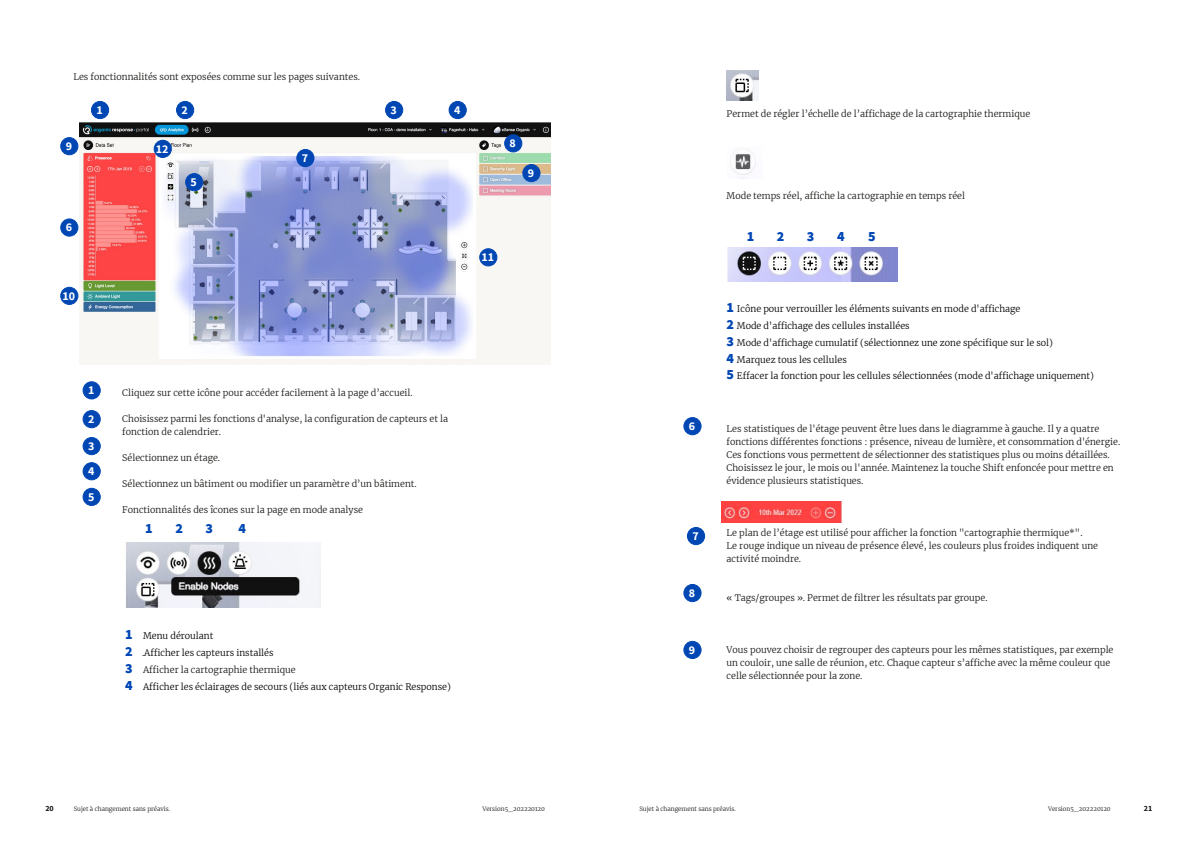
<style>
.page{position:relative;width:1191px;height:842px;background:#fff}
.page>*{position:absolute;margin:0;border:0;box-sizing:border-box;transform-origin:0 0}
.t1{font:900 14px "Source Sans Pro";color:#0047b4}
.t2{font:700 12px/25.4px "Source Sans Pro";color:#fff;text-align:justify}
.t3{font:300 9px/13px "Merriweather";color:#161614}
.t4{font:300 9px/16.8px "Merriweather";color:#000}
.t5{font:700 8px "Source Sans Pro";color:#161614}
.t6{font:300 6px "Merriweather";color:#161614}
.s1{font-family:"Source Sans Pro";font-weight:900;font-size:14px;color:#0047b4}
.s2{color:#161614}
</style>
<div class="page">
<img style="left:79px;top:123px;width:471px;height:241px">
<div style="left:91px;top:101px;width:18px;height:18px;background:#0047b4;border-radius:50%"></div>
<div style="left:91px;top:101px;width:18px;height:18px;border:1px solid #0047b4;border-radius:50%"></div>
<div style="left:176px;top:101px;width:18px;height:18px;background:#0047b4;border-radius:50%"></div>
<div style="left:176px;top:101px;width:18px;height:18px;border:1px solid #0047b4;border-radius:50%"></div>
<div style="left:385px;top:101px;width:18px;height:18px;background:#0047b4;border-radius:50%"></div>
<div style="left:385px;top:101px;width:18px;height:18px;border:1px solid #0047b4;border-radius:50%"></div>
<div style="left:449px;top:101px;width:17px;height:18px;background:#0047b4;border-radius:50%"></div>
<div style="left:448px;top:101px;width:19px;height:18px;border:1px solid #0047b4;border-radius:50%"></div>
<div style="left:186px;top:174px;width:17px;height:17px;background:#0047b4;border-radius:50%"></div>
<div style="left:185px;top:173px;width:18px;height:18px;border:1px solid #0047b4;border-radius:50%"></div>
<div style="left:61px;top:219px;width:17px;height:17px;background:#0047b4;border-radius:50%"></div>
<div style="left:60px;top:218px;width:18px;height:19px;border:1px solid #0047b4;border-radius:50%"></div>
<div style="left:297px;top:149px;width:17px;height:18px;background:#0047b4;border-radius:50%"></div>
<div style="left:296px;top:149px;width:18px;height:18px;border:1px solid #0047b4;border-radius:50%"></div>
<div style="left:505px;top:135px;width:17px;height:17px;background:#0047b4;border-radius:50%"></div>
<div style="left:504px;top:134px;width:18px;height:18px;border:1px solid #0047b4;border-radius:50%"></div>
<div style="left:61px;top:138px;width:17px;height:17px;background:#0047b4;border-radius:50%"></div>
<div style="left:60px;top:137px;width:18px;height:18px;border:1px solid #0047b4;border-radius:50%"></div>
<div style="left:523px;top:165px;width:17px;height:17px;background:#0047b4;border-radius:50%"></div>
<div style="left:522px;top:164px;width:18px;height:18px;border:1px solid #0047b4;border-radius:50%"></div>
<div style="left:61px;top:287px;width:17px;height:17px;background:#0047b4;border-radius:50%"></div>
<div style="left:60px;top:287px;width:18px;height:18px;border:1px solid #0047b4;border-radius:50%"></div>
<div style="left:480px;top:249px;width:17px;height:17px;background:#0047b4;border-radius:50%"></div>
<div style="left:479px;top:248px;width:18px;height:18px;border:1px solid #0047b4;border-radius:50%"></div>
<div style="left:154px;top:140px;width:17px;height:17px;background:#0047b4;border-radius:50%"></div>
<div style="left:154px;top:140px;width:18px;height:18px;border:1px solid #0047b4;border-radius:50%"></div>
<div style="left:83px;top:382px;width:17px;height:17px;background:#0047b4;border-radius:50%"></div>
<div style="left:83px;top:381px;width:18px;height:18px;border:1px solid #0047b4;border-radius:50%"></div>
<div style="left:83px;top:411px;width:17px;height:17px;background:#0047b4;border-radius:50%"></div>
<div style="left:83px;top:410px;width:18px;height:18px;border:1px solid #0047b4;border-radius:50%"></div>
<div style="left:83px;top:437px;width:17px;height:18px;background:#0047b4;border-radius:50%"></div>
<div style="left:83px;top:437px;width:18px;height:18px;border:1px solid #0047b4;border-radius:50%"></div>
<div style="left:83px;top:463px;width:17px;height:17px;background:#0047b4;border-radius:50%"></div>
<div style="left:83px;top:462px;width:18px;height:18px;border:1px solid #0047b4;border-radius:50%"></div>
<div style="left:83px;top:488px;width:17px;height:17px;background:#0047b4;border-radius:50%"></div>
<div style="left:83px;top:488px;width:18px;height:18px;border:1px solid #0047b4;border-radius:50%"></div>
<img style="left:126px;top:543px;width:195px;height:64px">
<img style="left:726px;top:71px;width:32px;height:29px">
<img style="left:727px;top:247px;width:171px;height:34px">
<img style="left:730px;top:152px;width:26px;height:23px">
<div style="left:684px;top:418px;width:17px;height:17px;background:#0047b4;border-radius:50%"></div>
<div style="left:683px;top:417px;width:18px;height:18px;border:1px solid #0047b4;border-radius:50%"></div>
<div style="left:687px;top:527px;width:17px;height:18px;background:#0047b4;border-radius:50%"></div>
<div style="left:687px;top:527px;width:18px;height:18px;border:1px solid #0047b4;border-radius:50%"></div>
<div style="left:684px;top:584px;width:17px;height:18px;background:#0047b4;border-radius:50%"></div>
<div style="left:683px;top:584px;width:18px;height:18px;border:1px solid #0047b4;border-radius:50%"></div>
<div style="left:684px;top:641px;width:17px;height:17px;background:#0047b4;border-radius:50%"></div>
<div style="left:683px;top:641px;width:18px;height:18px;border:1px solid #0047b4;border-radius:50%"></div>
<img style="left:721px;top:501px;width:120px;height:21px">
<p class="t3" style="left:73px;top:70px;width:288px">Les fonctionnalités sont exposées comme sur les pages suivantes.</p>
<h2 class="t2" style="left:96px;top:97px;width:8px">1</h2>
<h2 class="t2" style="left:181px;top:97px;width:8px">2</h2>
<h2 class="t2" style="left:390px;top:97px;width:8px">3</h2>
<h2 class="t2" style="left:454px;top:97px;width:8px">4</h2>
<h2 class="t2" style="left:66px;top:133px;width:8px">9</h2>
<h2 class="t2" style="left:509px;top:130px;width:8px">8</h2>
<h2 class="t2" style="left:156px;top:136px;width:14px">12</h2>
<h2 class="t2" style="left:302px;top:145px;width:8px">7</h2>
<h2 class="t2" style="left:191px;top:169px;width:8px">5</h2>
<h2 class="t2" style="left:528px;top:160px;width:8px">9</h2>
<h2 class="t2" style="left:66px;top:214px;width:8px">6</h2>
<h2 class="t2" style="left:62px;top:283px;width:14px">10</h2>
<h2 class="t2" style="left:481px;top:244px;width:14px">11</h2>
<h2 class="t2" style="left:88px;top:377px;width:8px">1</h2>
<h2 class="t2" style="left:88px;top:406px;width:8px">2</h2>
<h2 class="t2" style="left:88px;top:433px;width:8px">3<br>4<br>5</h2>
<p class="t3" style="left:122px;top:386px;width:292px">Cliquez sur cette icône pour accéder facilement à la page d’accueil.</p>
<p class="t3" style="left:122px;top:412px;width:327px">Choisissez parmi les fonctions d'analyse, la configuration de capteurs et la fonction de calendrier.</p>
<p class="t3" style="left:122px;top:451px;width:99px">Sélectionnez un étage.</p>
<p class="t3" style="left:122px;top:477px;width:296px">Sélectionnez un bâtiment ou modifier un paramètre d’un bâtiment.</p>
<p class="t3" style="left:122px;top:503px;width:242px">Fonctionnalités des îcones sur la page en mode analyse</p>
<h1 class="t1" style="left:145px;top:518px;width:9px">1</h1>
<h1 class="t1" style="left:175px;top:518px;width:9px">2</h1>
<h1 class="t1" style="left:205px;top:518px;width:9px">3</h1>
<h1 class="t1" style="left:238px;top:518px;width:9px">4</h1>
<p class="t4" style="left:125px;top:627px;width:327px"><span class="s1">1</span> Menu déroulant<br><span class="s1">2</span> .Afficher les capteurs installés<br><span class="s1">3</span> <span class="s2">Afficher la cartographie thermique<br></span><span class="s1">4</span> Afficher les éclairages de secours (liés aux capteurs Organic Response)</p>
<p class="t3" style="left:726px;top:107px;width:305px">Permet de régler l’échelle de l’affichage de la cartographie thermique</p>
<p class="t3" style="left:726px;top:189px;width:240px">Mode temps réel, affiche la cartographie en temps réel</p>
<h1 class="t1" style="left:746px;top:226px;width:9px">1</h1>
<h1 class="t1" style="left:777px;top:226px;width:9px">2</h1>
<h1 class="t1" style="left:807px;top:226px;width:9px">3</h1>
<h1 class="t1" style="left:837px;top:226px;width:9px">4</h1>
<h1 class="t1" style="left:868px;top:226px;width:9px">5</h1>
<p class="t4" style="left:726px;top:300px;width:369px"><span class="s1">1</span> Icône pour verrouiller les éléments suivants en mode d'affichage<br><span class="s1">2</span> Mode d'affichage des cellules installées<br><span class="s1">3</span> Mode d'affichage cumulatif (sélectionnez une zone spécifique sur le sol)<br><span class="s1">4</span> Marquez tous les cellules<br><span class="s1">5</span> Effacer la fonction pour les cellules sélectionnées (mode d'affichage uniquement)</p>
<h2 class="t2" style="left:689px;top:413px;width:8px">6</h2>
<p class="t3" style="left:726px;top:422px;width:395px">Les statistiques de l'étage peuvent être lues dans le diagramme à gauche. Il y a quatre fonctions différentes fonctions : présence, niveau de lumière, et consommation d'énergie.<br>Ces fonctions vous permettent de sélectionner des statistiques plus ou moins détaillées.<br>Choisissez le jour, le mois ou l'année. Maintenez la touche Shift enfoncée pour mettre en évidence plusieurs statistiques.</p>
<h2 class="t2" style="left:692px;top:523px;width:8px">7</h2>
<h2 class="t2" style="left:689px;top:580px;width:8px">8</h2>
<p class="t3" style="left:726px;top:526px;width:373px">Le plan de l’étage est utilisé pour afficher la fonction "cartographie thermique*".<br>Le rouge indique un niveau de présence élevé, les couleurs plus froides indiquent une activité moindre.</p>
<p class="t3" style="left:726px;top:591px;width:262px">« Tags/groupes ». Permet de filtrer les résultats par groupe.</p>
<h2 class="t2" style="left:689px;top:637px;width:8px">9</h2>
<p class="t3" style="left:726px;top:643px;width:388px">Vous pouvez choisir de regrouper des capteurs pour les mêmes statistiques, par exemple un couloir, une salle de réunion, etc. Chaque capteur s’affiche avec la même couleur que celle sélectionnée pour la zone.</p>
<p class="t5" style="left:45px;top:803px;width:10px">20</p>
<p class="t6" style="left:74px;top:805px;width:98px">Sujet à changement sans préavis.</p>
<p class="t6" style="left:482px;top:805px;width:64px">Version5_202220120</p>
<p class="t6" style="left:639px;top:805px;width:98px">Sujet à changement sans préavis.</p>
<p class="t6" style="left:1048px;top:805px;width:64px">Version5_202220120</p>
<p class="t5" style="left:1143px;top:803px;width:10px">21</p>
</div>
